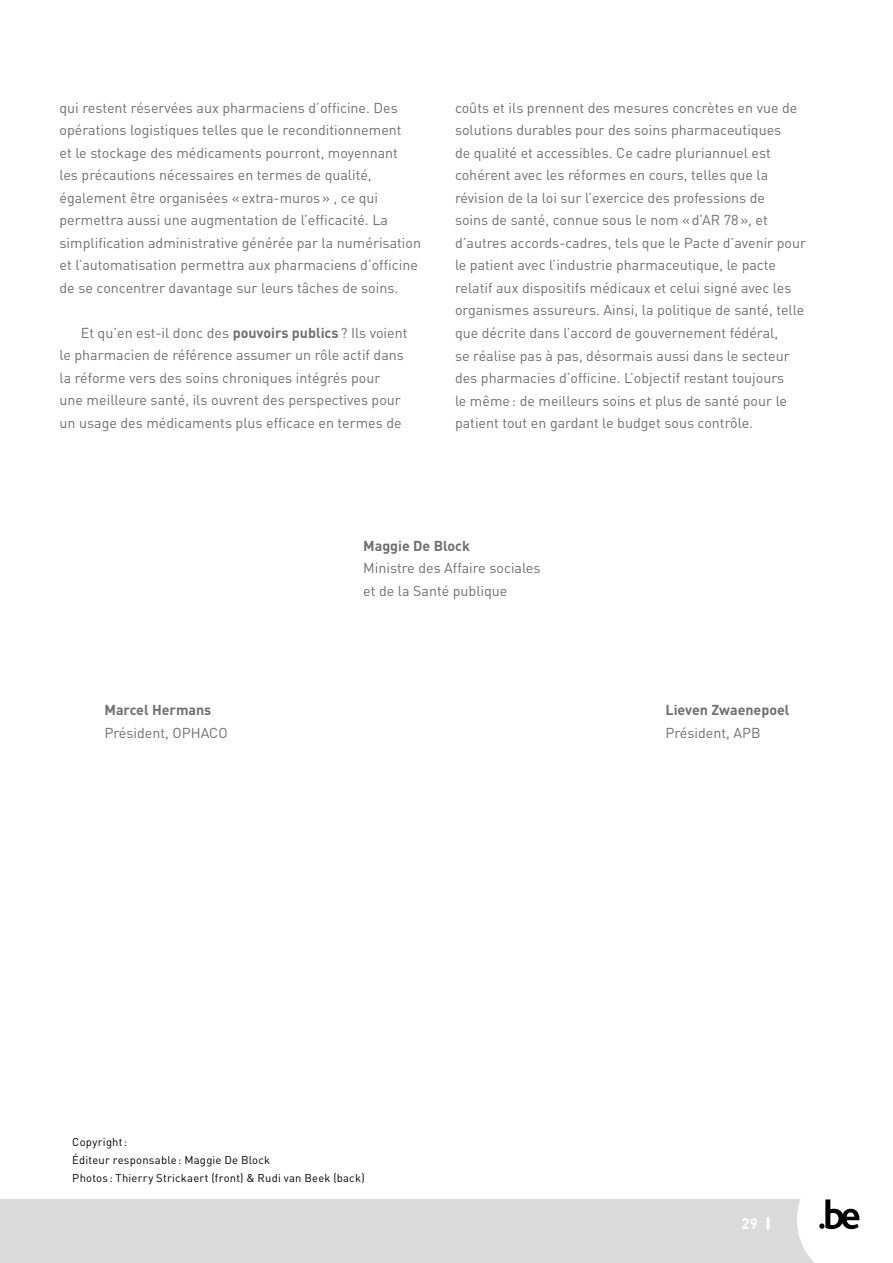
<style>
.page{position:relative;width:893px;height:1263px;background:#fff}
.page>*{position:absolute;margin:0;border:0;box-sizing:border-box;transform-origin:0 0}
.t1{font:700 15px "DINOT";color:#fff}
.t2{font:14.25px/22.5px "DINOT";color:#6f6f6f}
.t3{font:700 14.25px "DINOT";color:#6f6f6f}
.t4{font:11.25px/18px "DINOT";letter-spacing:.02em;color:#000}
.s1{font-weight:700}
</style>
<div class="page">
<div style="left:0;top:1199px;width:893px;height:64px;background:#dadada"></div>
<svg style="left:767px;top:1217px;width:3px;height:12px"></svg>
<svg style="left:797px;top:1199px;width:96px;height:64px;background:#e8e8e8"></svg>
<p class="t2" style="left:60px;top:96px;width:363px">qui restent réservées aux pharmaciens d’officine. Des opérations logistiques telles que le reconditionnement<br>et le stockage des médicaments pourront, moyennant<br>les précautions nécessaires en termes de qualité, également être organisées «extra-muros» , ce qui permettra aussi une augmentation de l’efficacité. La simplification administrative générée par la numérisation et l’automatisation permettra aux pharmaciens d’officine de se concentrer davantage sur leurs tâches de soins.</p>
<p class="t2" style="left:60px;top:321px;width:349px;text-indent:21px">Et qu’en est-il donc des <span class="s1">pouvoirs publics</span>? Ils voient le pharmacien de référence assumer un rôle actif dans la réforme vers des soins chroniques intégrés pour une meilleure santé, ils ouvrent des perspectives pour un usage des médicaments plus efficace en termes de</p>
<p class="t2" style="left:455px;top:96px;width:353px">coûts et ils prennent des mesures concrètes en vue de solutions durables pour des soins pharmaceutiques<br>de qualité et accessibles. Ce cadre pluriannuel est cohérent avec les réformes en cours, telles que la révision de la loi sur l’exercice des professions de<br>soins de santé, connue sous le nom «d’AR 78», et d’autres accords-cadres, tels que le Pacte d’avenir pour le patient avec l’industrie pharmaceutique, le pacte relatif aux dispositifs médicaux et celui signé avec les organismes assureurs. Ainsi, la politique de santé, telle que décrite dans l’accord de gouvernement fédéral,<br>se réalise pas à pas, désormais aussi dans le secteur des pharmacies d’officine. L’objectif restant toujours<br>le même: de meilleurs soins et plus de santé pour le patient tout en gardant le budget sous contrôle.</p>
<p class="t3" style="left:104px;top:700px;width:108px">Marcel Hermans</p>
<p class="t2" style="left:104px;top:721px;width:125px">Président, OPHACO</p>
<p class="t3" style="left:363px;top:536px;width:108px">Maggie De Block</p>
<p class="t2" style="left:363px;top:556px;width:179px">Ministre des Affaire sociales et de la Santé publique</p>
<p class="t3" style="left:665px;top:700px;width:126px">Lieven Zwaenepoel</p>
<p class="t2" style="left:665px;top:721px;width:97px">Président, APB</p>
<p class="t4" style="left:72px;top:1132px;width:294px">Copyright:<br>Éditeur responsable: Maggie De Block<br>Photos: Thierry Strickaert (front) &amp; Rudi van Beek (back)</p>
<p class="t1" style="left:741px;top:1213px;width:18px">29</p>
</div>
